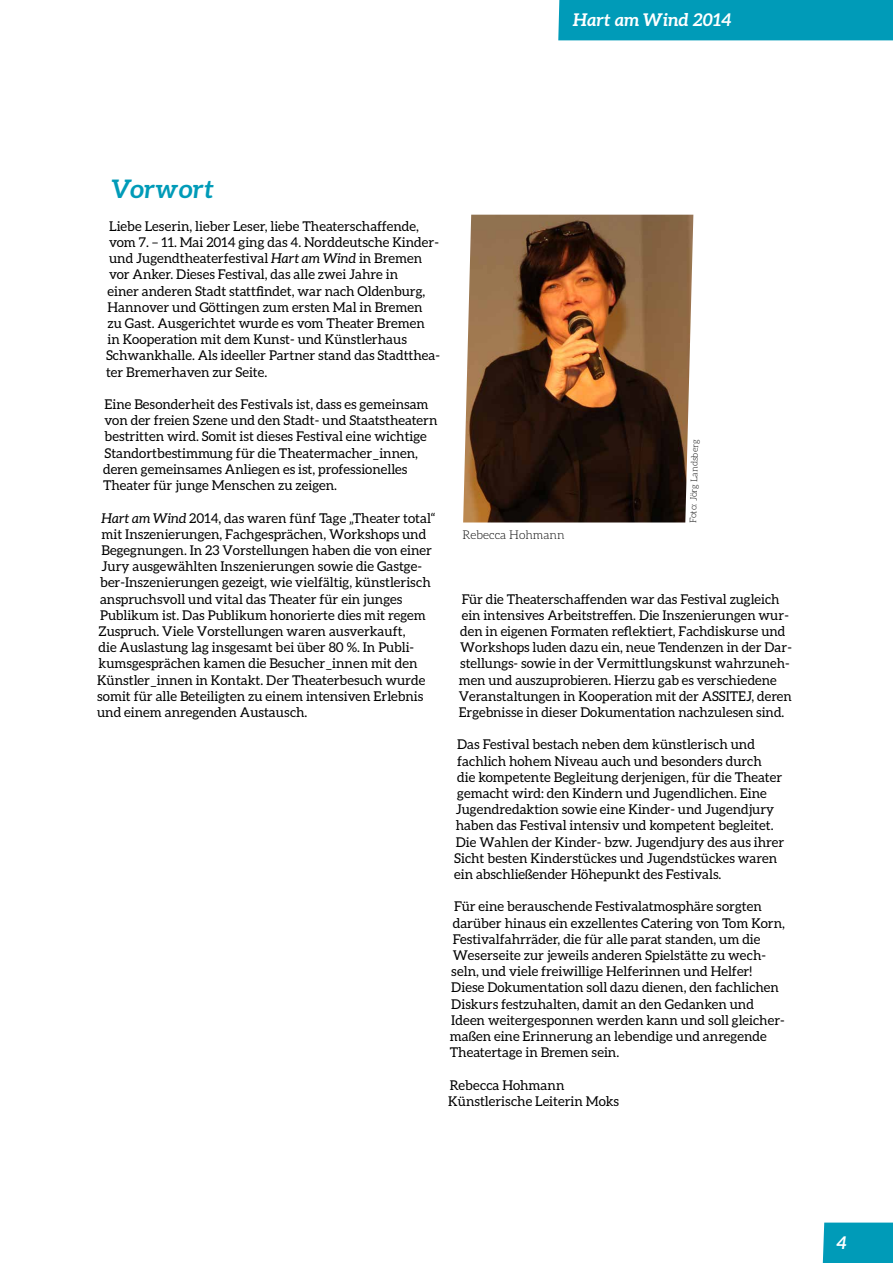
<style>
.page{position:relative;width:893px;height:1263px;background:#fff}
.page>*{position:absolute;margin:0;border:0;box-sizing:border-box;transform-origin:0 0}
.t1{font:italic 700 25.5px "Aleo";color:#009bb8}
.t2{font:italic 700 17.55px "Aleo";color:#fff}
.t3{font:13.5px/16.2px "Aleo";color:#000}
.t4{font:300 12px "Aleo";color:#000}
.t5{font:300 9px "Aleo";color:#000}
.s1{font-style:italic}
</style>
<div class="page">
<div style="left:823px;top:1222px;width:70px;height:41px;background:#009bb8"></div>
<img style="left:463px;top:215px;width:230px;height:307px">
<div style="left:558px;top:0;width:335px;height:40px;background:#009bb8"></div>
<p class="t2" style="left:572px;top:10px;width:161px">Hart am Wind 2014</p>
<h1 class="t1" style="left:111px;top:175px;width:104px">Vorwort</h1>
<p class="t3" style="left:106px;top:218px;width:336px">Liebe Leserin, lieber Leser, liebe Theaterschaffende, vom 7. – 11. Mai 2014 ging das 4. Norddeutsche Kinder&shy;und Jugendtheaterfestival <span class="s1">Hart am Wind</span> in Bremen vor Anker. Dieses Festival, das alle zwei Jahre in<br>einer anderen Stadt stattfindet, war nach Oldenburg, Hannover und Göttingen zum ersten Mal in Bremen<br>zu Gast. Ausgerichtet wurde es vom Theater Bremen<br>in Kooperation mit dem Kunst- und Künstlerhaus Schwankhalle. Als ideeller Partner stand das Stadtthea&shy;ter Bremerhaven zur Seite.</p>
<p class="t3" style="left:103px;top:396px;width:336px">Eine Besonderheit des Festivals ist, dass es gemeinsam von der freien Szene und den Stadt- und Staatstheatern bestritten wird. Somit ist dieses Festival eine wichtige Standortbestimmung für die Theatermacher_innen, deren gemeinsames Anliegen es ist, professionelles Theater für junge Menschen zu zeigen.</p>
<p class="t3" style="left:102px;top:509px;width:335px"><span class="s1">Hart am Wind</span> 2014, das waren fünf Tage „Theater total“</p>
<p class="t3" style="left:102px;top:526px;width:326px">mit Inszenierungen, Fachgesprächen, Workshops und</p>
<p class="t3" style="left:102px;top:542px;width:332px">Begegnungen. In 23 Vorstellungen haben die von einer</p>
<p class="t3" style="left:102px;top:558px;width:322px">Jury ausgewählten Inszenierungen sowie die Gastge-</p>
<p class="t3" style="left:100px;top:574px;width:332px">ber-Inszenierungen gezeigt, wie vielfältig, künstlerisch</p>
<p class="t3" style="left:100px;top:590px;width:304px">anspruchsvoll und vital das Theater für ein junges</p>
<p class="t3" style="left:100px;top:607px;width:327px">Publikum ist. Das Publikum honorierte dies mit regem</p>
<p class="t3" style="left:99px;top:623px;width:308px">Zuspruch. Viele Vorstellungen waren ausverkauft,</p>
<p class="t3" style="left:99px;top:639px;width:317px">die Auslastung lag insgesamt bei über 80 %. In Publi-</p>
<p class="t3" style="left:99px;top:655px;width:320px">kumsgesprächen kamen die Besucher_innen mit den</p>
<p class="t3" style="left:97px;top:671px;width:330px">Künstler_innen in Kontakt. Der Theaterbesuch wurde</p>
<p class="t3" style="left:97px;top:688px;width:328px">somit für alle Beteiligten zu einem intensiven Erlebnis</p>
<p class="t3" style="left:97px;top:704px;width:212px">und einem anregenden Austausch.</p>
<p class="t4" style="left:462px;top:528px;width:104px">Rebecca Hohmann</p>
<p class="t5" style="left:688px;top:523px;width:86px;rotate:-88deg">Foto: Jörg Landsberg</p>
<p class="t3" style="left:459px;top:590px;width:335px">Für die Theaterschaffenden war das Festival zugleich ein intensives Arbeitstreffen. Die Inszenierungen wur&shy;den in eigenen Formaten reflektiert, Fachdiskurse und Workshops luden dazu ein, neue Tendenzen in der Dar&shy;stellungs- sowie in der Vermittlungskunst wahrzuneh&shy;men und auszuprobieren. Hierzu gab es verschiedene Veranstaltungen in Kooperation mit der ASSITEJ, deren Ergebnisse in dieser Dokumentation nachzulesen sind.</p>
<p class="t3" style="left:454px;top:736px;width:331px">Das Festival bestach neben dem künstlerisch und fachlich hohem Niveau auch und besonders durch<br>die kompetente Begleitung derjenigen, für die Theater gemacht wird: den Kindern und Jugendlichen. Eine Jugendredaktion sowie eine Kinder- und Jugendjury haben das Festival intensiv und kompetent begleitet.<br>Die Wahlen der Kinder- bzw. Jugendjury des aus ihrer Sicht besten Kinderstückes und Jugendstückes waren ein abschließender Höhepunkt des Festivals.</p>
<p class="t3" style="left:450px;top:898px;width:337px;text-indent:4px">Für eine berauschende Festivalatmosphäre sorgten darüber hinaus ein exzellentes Catering von Tom Korn, Festivalfahrräder, die für alle parat standen, um die Weserseite zur jeweils anderen Spielstätte zu wech&shy;seln, und viele freiwillige Helferinnen und Helfer!<br>Diese Dokumentation soll dazu dienen, den fachlichen Diskurs festzuhalten, damit an den Gedanken und Ideen weitergesponnen werden kann und soll gleicher&shy;maßen eine Erinnerung an lebendige und anregende Theatertage in Bremen sein.</p>
<p class="t3" style="left:448px;top:1076px;width:172px">Rebecca Hohmann<br>Künstlerische Leiterin Moks</p>
<p class="t2" style="left:836px;top:1232px;width:13px">4</p>
</div>
